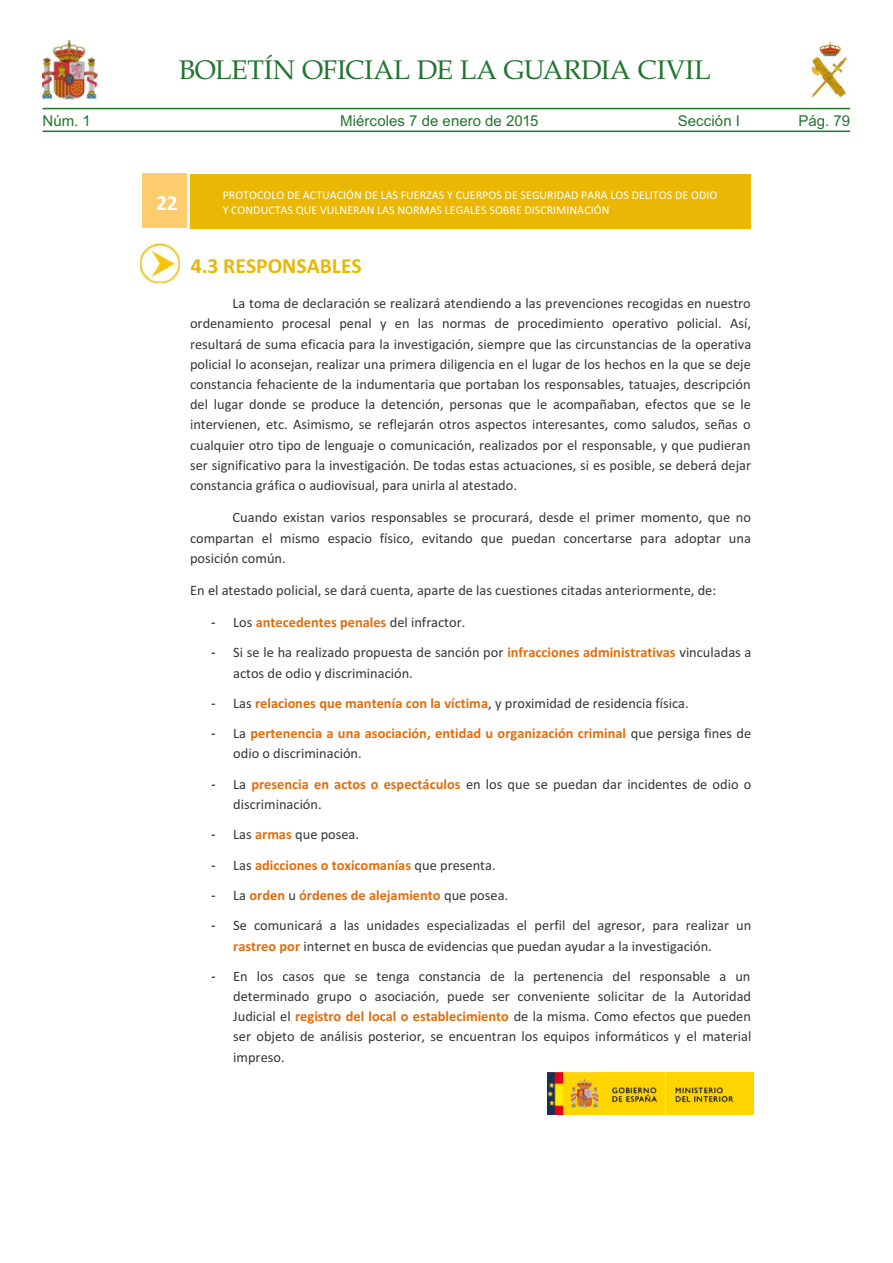
<style>
.page{position:relative;width:893px;height:1263px;background:#fff}
.page>*{position:absolute;margin:0;border:0;box-sizing:border-box;transform-origin:0 0}
.t1{font:27px "Book Antiqua";letter-spacing:-.01em;color:#21752f}
.t2{font:700 21.6px "Calibri";color:#eab704}
.t3{font:700 21.6px "Calibri";color:#fff}
.t4{font:15px "Arial";color:#21752f}
.t5{font:14.4px/20.2px "Calibri";color:#373535;text-align:justify}
.t6{font:700 14.4px/20.1px "Calibri";color:#e36c0a}
.t7{font:12px/14.5px "Calibri";color:#fff}
.s1{font-family:"Arial Narrow";font-weight:400;color:#373535}
.s2{font-weight:400;color:#373535}
.s3{font-family:"Arial Narrow"}
.s4{font-weight:700;color:#e36c0a}
</style>
<div class="page">
<img style="left:43px;top:41px;width:55px;height:59px">
<img style="left:811px;top:43px;width:37px;height:55px">
<hr style="left:43px;top:108px;width:807px;height:1px;background:#21752f">
<hr style="left:43px;top:131px;width:807px;height:1px;background:#21752f">
<div style="left:190px;top:174px;width:561px;height:55px;background:#eab704"></div>
<div style="left:142px;top:173px;width:44px;height:55px;background:#fdcc6d"></div>
<img style="left:548px;top:1072px;width:205px;height:42px">
<img style="left:140px;top:244px;width:40px;height:39px">
<h1 class="t1" style="left:179px;top:54px;width:533px">BOLETÍN OFICIAL DE LA GUARDIA CIVIL</h1>
<p class="t4" style="left:43px;top:116px;width:50px">Núm. 1</p>
<p class="t4" style="left:340px;top:116px;width:200px">Miércoles 7 de enero de 2015</p>
<p class="t4" style="left:678px;top:116px;width:64px">Sección I</p>
<p class="t4" style="left:798px;top:116px;width:53px">Pág. 79</p>
<h2 class="t3" style="left:156px;top:195px;width:23px">22</h2>
<p class="t7" style="left:223px;top:189px;width:496px">PROTOCOLO DE ACTUACIÓN DE LAS FUERZAS Y CUERPOS DE SEGURIDAD PARA LOS DELITOS DE ODIO<br>Y CONDUCTAS QUE VULNERAN LAS NORMAS LEGALES SOBRE DISCRIMINACIÓN</p>
<h2 class="t2" style="left:191px;top:258px;width:173px">4.3 RESPONSABLES</h2>
<p class="t5" style="left:190px;top:294px;width:563px;text-indent:42px">La toma de declaración se realizará atendiendo a las prevenciones recogidas en nuestro ordenamiento procesal penal y en las normas de procedimiento operativo policial. Así, resultará de suma eficacia para la investigación, siempre que las circunstancias de la operativa policial lo aconsejan, realizar una primera diligencia en el lugar de los hechos en la que se deje constancia fehaciente de la indumentaria que portaban los responsables, tatuajes, descripción del lugar donde se produce la detención, personas que le acompañaban, efectos que se le intervienen, etc. Asimismo, se reflejarán otros aspectos interesantes, como saludos, señas o cualquier otro tipo de lenguaje o comunicación, realizados por el responsable, y que pudieran ser significativo para la investigación. De todas estas actuaciones, si es posible, se deberá dejar constancia gráfica o audiovisual, para unirla al atestado.</p>
<p class="t5" style="left:190px;top:509px;width:562px;text-indent:42px">Cuando existan varios responsables se procurará, desde el primer momento, que no compartan el mismo espacio físico, evitando que puedan concertarse para adoptar una posición común.</p>
<p class="t5" style="left:190px;top:581px;width:528px">En el atestado policial, se dará cuenta, aparte de las cuestiones citadas anteriormente, de:</p>
<p class="t6" style="left:212px;top:614px;width:255px"><span class="s1">-</span> <span class="s2">Los</span> antecedentes penales <span class="s2">del infractor.</span></p>
<p class="t5" style="left:233px;top:644px;width:520px;text-indent:-22px"><span class="s3">-</span> Si se le ha realizado propuesta de sanción por <span class="s4">infracciones administrativas</span> vinculadas a actos de odio y discriminación.</p>
<p class="t5" style="left:212px;top:694px;width:479px"><span class="s3">-</span> Las <span class="s4">relaciones que mantenía con la víctima</span>, y proximidad de residencia física.</p>
<p class="t6" style="left:233px;top:725px;width:520px;text-indent:-22px"><span class="s1">-</span> <span class="s2">La</span> pertenencia a una asociación, entidad u organización criminal <span class="s2">que persiga fines de odio o discriminación.</span></p>
<p class="t5" style="left:233px;top:775px;width:519px;text-indent:-22px"><span class="s3">-</span> La <span class="s4">presencia en actos o espectáculos</span> en los que se puedan dar incidentes de odio o discriminación.</p>
<p class="t5" style="left:212px;top:826px;width:149px"><span class="s3">-</span> Las <span class="s4">armas</span> que posea.</p>
<p class="t6" style="left:212px;top:856px;width:286px"><span class="s1">-</span> <span class="s2">Las</span> adicciones o toxicomanías <span class="s2">que presenta.</span></p>
<p class="t6" style="left:212px;top:886px;width:298px"><span class="s1">-</span> <span class="s2">La</span> orden <span class="s2">u</span> órdenes de alejamiento <span class="s2">que posea.</span></p>
<p class="t5" style="left:233px;top:916px;width:519px;text-indent:-22px"><span class="s3">-</span> Se comunicará a las unidades especializadas el perfil del agresor, para realizar un <span class="s4">rastreo por</span> internet en busca de evidencias que puedan ayudar a la investigación.</p>
<p class="t5" style="left:233px;top:967px;width:520px;text-indent:-22px"><span class="s3">-</span> En los casos que se tenga constancia de la pertenencia del responsable a un determinado grupo o asociación, puede ser conveniente solicitar de la Autoridad Judicial el <span class="s4">registro del local o establecimiento</span> de la misma. Como efectos que pueden ser objeto de análisis posterior, se encuentran los equipos informáticos y el material impreso.</p>
</div>
